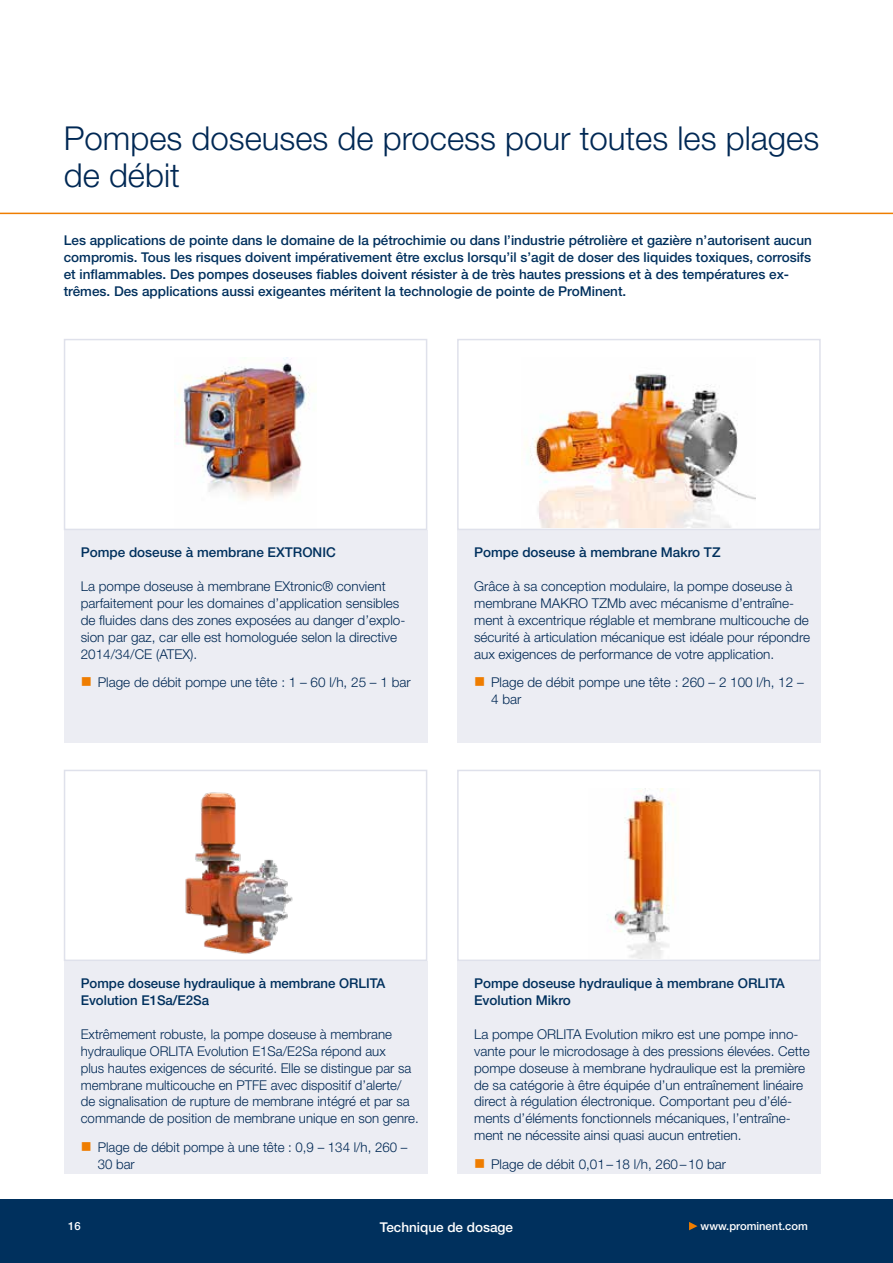
<style>
.page{position:relative;width:893px;height:1263px;background:#fff}
.page>*{position:absolute;margin:0;border:0;box-sizing:border-box;transform-origin:0 0}
.t1{font:300 33px/37.5px "Helvetica Neue LT Pro";color:#002854}
.t2{font:300 13.5px/17px "Helvetica Neue LT Pro";color:#002854}
.t3{font:500 13.5px/17px "Helvetica Neue LT Pro";color:#00305d}
.t4{font:500 13.5px "Helvetica Neue LT Pro";color:#fff}
.t5{font:500 11.25px "Helvetica Neue LT Pro";color:#fff}
</style>
<div class="page">
<div style="left:0;top:1199px;width:893px;height:64px;background:#00305d"></div>
<hr style="left:0;top:213px;width:893px;height:1px;background:#ef7d00">
<svg style="left:689px;top:1222px;width:8px;height:8px"></svg>
<div style="left:64px;top:530px;width:363px;height:213px;background:#ecedf3"></div>
<img style="left:176px;top:357px;width:138px;height:144px">
<div style="left:64px;top:339px;width:363px;height:191px;border:2px solid #dfe1eb"></div>
<div style="left:457px;top:530px;width:364px;height:213px;background:#ecedf3"></div>
<img style="left:527px;top:373px;width:229px;height:154px">
<div style="left:457px;top:339px;width:364px;height:191px;border:2px solid #dfe1eb"></div>
<div style="left:64px;top:961px;width:363px;height:213px;background:#ecedf3"></div>
<img style="left:185px;top:792px;width:108px;height:162px">
<div style="left:64px;top:770px;width:363px;height:191px;border:2px solid #dfe1eb"></div>
<div style="left:457px;top:961px;width:364px;height:213px;background:#ecedf3"></div>
<img style="left:607px;top:788px;width:67px;height:170px">
<div style="left:457px;top:770px;width:364px;height:191px;border:2px solid #dfe1eb"></div>
<h1 class="t1" style="left:64px;top:118px;width:757px">Pompes doseuses de process pour toutes les plages de débit</h1>
<p class="t3" style="left:64px;top:232px;width:750px">Les applications de pointe dans le domaine de la pétrochimie ou dans l’industrie pétrolière et gazière n’autorisent aucun compromis. Tous les risques doivent impérativement être exclus lorsqu’il s’agit de doser des liquides toxiques, corrosifs et inflammables. Des pompes doseuses fiables doivent résister à de très hautes pressions et à des températures ex&shy;trêmes. Des applications aussi exigeantes méritent la technologie de pointe de ProMinent.</p>
<p class="t3" style="left:81px;top:543px;width:257px">Pompe doseuse à membrane EXTRONIC</p>
<p class="t2" style="left:81px;top:577px;width:326px">La pompe doseuse à membrane EXtronic® convient parfaitement pour les domaines d’application sensibles de fluides dans des zones exposées au danger d’explo&shy;sion par gaz, car elle est homologuée selon la directive 2014/34/CE (ATEX).</p>
<p class="t2" style="left:98px;top:673px;width:314px">Plage de débit pompe une tête : 1 – 60 l/h, 25 – 1 bar</p>
<p class="t3" style="left:474px;top:543px;width:248px">Pompe doseuse à membrane Makro TZ</p>
<p class="t2" style="left:474px;top:577px;width:337px">Grâce à sa conception modulaire, la pompe doseuse à membrane MAKRO TZMb avec mécanisme d’entraîne&shy;ment à excentrique réglable et membrane multicouche de sécurité à articulation mécanique est idéale pour répondre aux exigences de performance de votre application.</p>
<p class="t2" style="left:491px;top:673px;width:314px">Plage de débit pompe une tête : 260 – 2 100 l/h, 12 –<br>4 bar</p>
<p class="t3" style="left:81px;top:974px;width:306px">Pompe doseuse hydraulique à membrane ORLITA<br>Evolution E1Sa/E2Sa</p>
<p class="t2" style="left:81px;top:1025px;width:339px">Extrêmement robuste, la pompe doseuse à membrane hydraulique ORLITA Evolution E1Sa/E2Sa répond aux<br>plus hautes exigences de sécurité. Elle se distingue par sa membrane multicouche en PTFE avec dispositif d’alerte/ de signalisation de rupture de membrane intégré et par sa commande de position de membrane unique en son genre.</p>
<p class="t2" style="left:98px;top:1138px;width:311px">Plage de débit pompe à une tête : 0,9 – 134 l/h, 260 –<br>30 bar</p>
<p class="t3" style="left:474px;top:974px;width:312px">Pompe doseuse hydraulique à membrane ORLITA<br>Evolution Mikro</p>
<p class="t2" style="left:474px;top:1025px;width:337px">La pompe ORLITA Evolution mikro est une pompe inno&shy;vante pour le microdosage à des pressions élevées. Cette pompe doseuse à membrane hydraulique est la première de sa catégorie à être équipée d’un entraînement linéaire direct à régulation électronique. Comportant peu d’élé&shy;ments d’éléments fonctionnels mécaniques, l’entraîne&shy;ment ne nécessite ainsi quasi aucun entretien.</p>
<p class="t2" style="left:491px;top:1155px;width:236px">Plage de débit 0,01–18 l/h, 260–10 bar</p>
<p class="t5" style="left:68px;top:1219px;width:14px">16</p>
<p class="t5" style="left:701px;top:1219px;width:109px">www.prominent.com</p>
<p class="t4" style="left:380px;top:1218px;width:135px">Technique de dosage</p>
</div>
